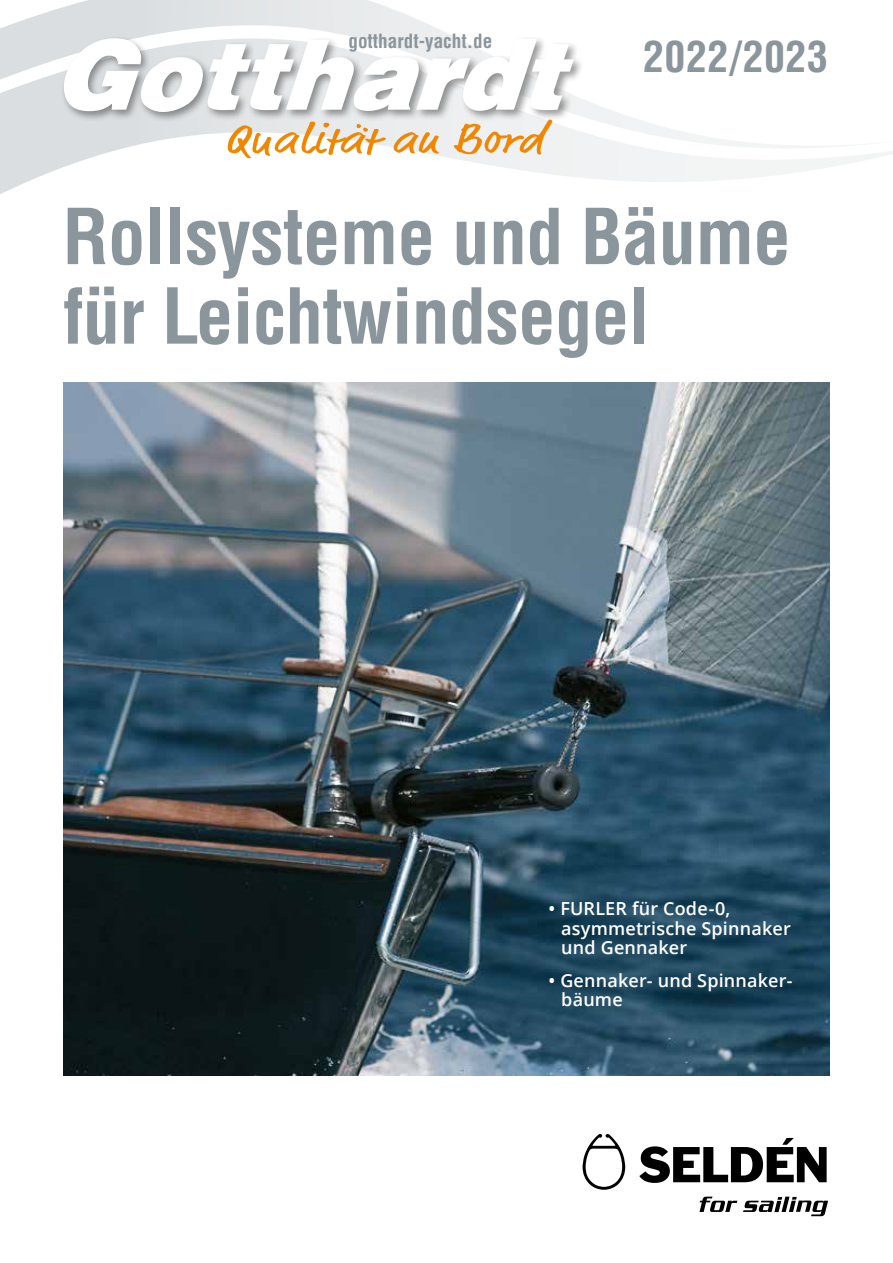
<style>
.page{position:relative;width:893px;height:1263px;background:#fff}
.page>*{position:absolute;margin:0;border:0;box-sizing:border-box;transform-origin:0 0}
.t1{font:700 condensed 75.15px/79.5px "Helvetica";letter-spacing:-.01em;color:#8a959c}
.t2{font:42.75px "Script One";letter-spacing:-.03em;color:#f18700;scale:1.2 1}
.t3{font:700 condensed 42px "Helvetica";letter-spacing:.01em;color:#8a959c}
.t4{font:700 condensed 19.2px "Helvetica";color:#8a959c}
.t5{font:600 18px/19.5px "Open Sans";letter-spacing:.01em;color:#fff}
.s1{font-size:44.1px}
.s2{font-style:italic}
</style>
<div class="page">
<img style="left:64px;top:383px;width:765px;height:693px">
<svg style="left:583px;top:1134px;width:245px;height:82px"></svg>
<svg style="left:0;top:0;width:893px;height:194px"></svg>
<div style="left:60px;top:35px;width:524px;height:87px;background:#000;opacity:.4"></div>
<svg style="left:63px;top:38px;width:511px;height:74px"></svg>
<p class="t4" style="left:348px;top:29px;width:145px">gotthardt-yacht.de</p>
<h2 class="t2" style="left:229px;top:113px;width:269px"><span class="s1">Q</span>ua<span class="s2">l</span>ität an Bord</h2>
<h3 class="t3" style="left:643px;top:30px;width:186px">2022/2023</h3>
<h1 class="t1" style="left:63px;top:197px;width:730px">Rollsysteme und Bäume für Leichtwindsegel</h1>
<p class="t5" style="left:561px;top:899px;width:231px;text-indent:-13px">• FURLER für Code-0, asymmetrische Spinnaker und Gennaker</p>
<p class="t5" style="left:561px;top:970px;width:233px;text-indent:-13px">• Gennaker- und Spinnaker&shy;bäume</p>
</div>
